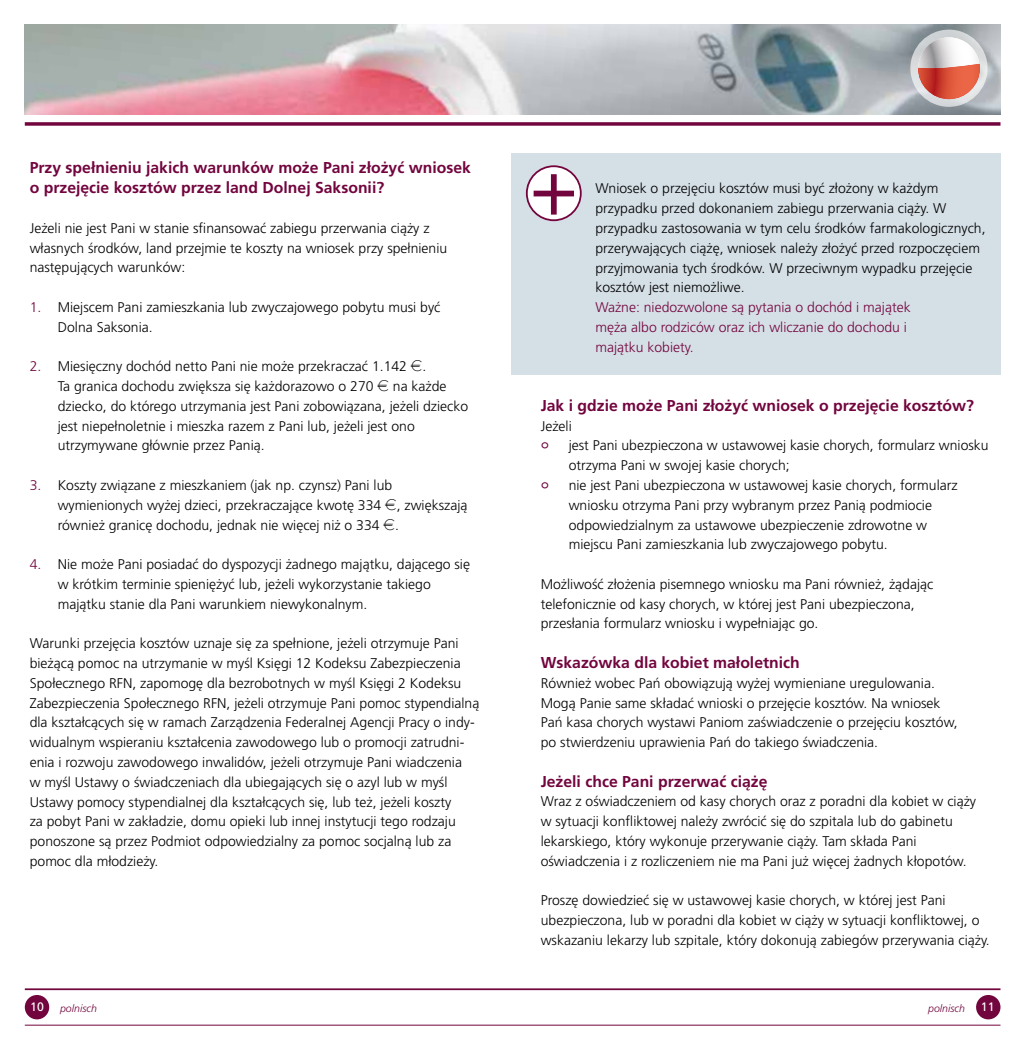
<style>
.page{position:relative;width:1022px;height:1042px;background:#fff}
.page>*{position:absolute;margin:0;border:0;box-sizing:border-box;transform-origin:0 0}
.t1{font:700 15.75px/19.8px "Frutiger CE";color:#72053e}
.t2{font:300 14px/19.8px "Frutiger CE";color:#000}
.t3{font:300 14px/19.8px "Frutiger CE";color:#72053e}
.t4{font:12.25px "Frutiger";color:#fff}
.t5{font:italic 300 10.5px "Frutiger";color:#72053e}
.s1{color:#72053e}
.s2{font-family:"Eurofont";font-weight:400}
.s3{font-family:"Frutiger";font-size:21px;color:#72053e}
</style>
<div class="page">
<div style="left:977px;top:996px;width:22px;height:22px;background:#72053e;border-radius:50%"></div>
<div style="left:976px;top:995px;width:24px;height:24px;border:2px solid #72053e;border-radius:50%"></div>
<div style="left:26px;top:996px;width:22px;height:22px;background:#72053e;border-radius:50%"></div>
<div style="left:25px;top:995px;width:24px;height:24px;border:2px solid #72053e;border-radius:50%"></div>
<div style="left:511px;top:154px;width:489px;height:221px;background:#d5dfe6"></div>
<img style="left:25px;top:25px;width:975px;height:89px">
<svg style="left:25px;top:122px;width:975px;height:4px"></svg>
<svg style="left:526px;top:165px;width:56px;height:56px"></svg>
<svg style="left:910px;top:30px;width:77px;height:77px"></svg>
<svg style="left:918px;top:37px;width:62px;height:62px"></svg>
<hr style="left:25px;top:988px;width:975px;height:2px;background:#72053e">
<hr style="left:25px;top:1024px;width:975px;height:1px;background:#72053e">
<p class="t1" style="left:30px;top:158px;width:443px">Przy spełnieniu jakich warunków może Pani złożyć wniosek o przejęcie kosztów przez land Dolnej Saksonii?</p>
<p class="t2" style="left:30px;top:218px;width:419px">Jeżeli nie jest Pani w stanie sfinansować zabiegu przerwania ciąży z własnych środków, land przejmie te koszty na wniosek przy spełnieniu następujących warunków:</p>
<p class="t2" style="left:58px;top:297px;width:384px;text-indent:-28px"><span class="s1">1.</span> Miejscem Pani zamieszkania lub zwyczajowego pobytu musi być<br>Dolna Saksonia.</p>
<p class="t2" style="left:58px;top:356px;width:412px;text-indent:-28px"><span class="s1">2.</span> Miesięczny dochód netto Pani nie może przekraczać 1.142 <span class="s2">E</span>.<br>Ta granica dochodu zwiększa się każdorazowo o 270 <span class="s2">E</span> na każde dziecko, do którego utrzymania jest Pani zobowiązana, jeżeli dziecko jest niepełnoletnie i mieszka razem z Pani lub, jeżeli jest ono utrzymywane głównie przez Panią.</p>
<p class="t2" style="left:58px;top:475px;width:411px;text-indent:-28px"><span class="s1">3.</span> Koszty związane z mieszkaniem (jak np. czynsz) Pani lub wymienionych wyżej dzieci, przekraczające kwotę 334 <span class="s2">E</span>, zwiększają również granicę dochodu, jednak nie więcej niż o 334 <span class="s2">E</span>.</p>
<p class="t2" style="left:58px;top:554px;width:414px;text-indent:-28px"><span class="s1">4.</span> Nie może Pani posiadać do dyspozycji żadnego majątku, dającego się w krótkim terminie spieniężyć lub, jeżeli wykorzystanie takiego majątku stanie dla Pani warunkiem niewykonalnym.</p>
<p class="t2" style="left:30px;top:633px;width:451px">Warunki przejęcia kosztów uznaje się za spełnione, jeżeli otrzymuje Pani bieżącą pomoc na utrzymanie w myśl Księgi 12 Kodeksu Zabezpieczenia Społecznego RFN, zapomogę dla bezrobotnych w myśl Księgi 2 Kodeksu Zabezpieczenia Społecznego RFN, jeżeli otrzymuje Pani pomoc stypendialną dla kształcących się w ramach Zarządzenia Federalnej Agencji Pracy o indy&shy;widualnym wspieraniu kształcenia zawodowego lub o promocji zatrudni&shy;enia i rozwoju zawodowego inwalidów, jeżeli otrzymuje Pani wiadczenia<br>w myśl Ustawy o świadczeniach dla ubiegających się o azyl lub w myśl Ustawy pomocy stypendialnej dla kształcących się, lub też, jeżeli koszty<br>za pobyt Pani w zakładzie, domu opieki lub innej instytucji tego rodzaju ponoszone są przez Podmiot odpowiedzialny za pomoc socjalną lub za pomoc dla młodzieży.</p>
<p class="t2" style="left:595px;top:178px;width:392px">Wniosek o przejęciu kosztów musi być złożony w każdym przypadku przed dokonaniem zabiegu przerwania ciąży. W przypadku zastosowania w tym celu środków farmakologicznych, przerywających ciążę, wniosek należy złożyć przed rozpoczęciem przyjmowania tych środków. W przeciwnym wypadku przejęcie kosztów jest niemożliwe.</p>
<p class="t3" style="left:595px;top:297px;width:317px">Ważne: niedozwolone są pytania o dochód i majątek męża albo rodziców oraz ich wliczanie do dochodu i majątku kobiety.</p>
<p class="t1" style="left:541px;top:395px;width:435px">Jak i gdzie może Pani złożyć wniosek o przejęcie kosztów?</p>
<p class="t2" style="left:541px;top:416px;width:33px">Jeżeli</p>
<p class="t2" style="left:541px;top:435px;width:449px"><span class="s3">°</span> jest Pani ubezpieczona w ustawowej kasie chorych, formularz wniosku</p>
<p class="t2" style="left:569px;top:455px;width:222px">otrzyma Pani w swojej kasie chorych;</p>
<p class="t2" style="left:541px;top:475px;width:418px"><span class="s3">°</span> nie jest Pani ubezpieczona w ustawowej kasie chorych, formularz</p>
<p class="t2" style="left:569px;top:495px;width:365px">wniosku otrzyma Pani przy wybranym przez Panią podmiocie</p>
<p class="t2" style="left:569px;top:514px;width:360px">odpowiedzialnym za ustawowe ubezpieczenie zdrowotne w</p>
<p class="t2" style="left:569px;top:534px;width:320px">miejscu Pani zamieszkania lub zwyczajowego pobytu.</p>
<p class="t2" style="left:541px;top:574px;width:394px">Możliwość złożenia pisemnego wniosku ma Pani również, żądając telefonicznie od kasy chorych, w której jest Pani ubezpieczona, przesłania formularz wniosku i wypełniając go.</p>
<p class="t1" style="left:541px;top:652px;width:261px">Wskazówka dla kobiet małoletnich</p>
<p class="t2" style="left:541px;top:673px;width:418px">Również wobec Pań obowiązują wyżej wymieniane uregulowania.<br>Mogą Panie same składać wnioski o przejęcie kosztów. Na wniosek Pań kasa chorych wystawi Paniom zaświadczenie o przejęciu kosztów, po stwierdzeniu uprawienia Pań do takiego świadczenia.</p>
<p class="t1" style="left:541px;top:771px;width:228px">Jeżeli chce Pani przerwać ciążę</p>
<p class="t2" style="left:541px;top:791px;width:437px">Wraz z oświadczeniem od kasy chorych oraz z poradni dla kobiet w ciąży w sytuacji konfliktowej należy zwrócić się do szpitala lub do gabinetu lekarskiego, który wykonuje przerywanie ciąży. Tam składa Pani oświadczenia i z rozliczeniem nie ma Pani już więcej żadnych kłopotów.</p>
<p class="t2" style="left:541px;top:890px;width:451px">Proszę dowiedzieć się w ustawowej kasie chorych, w której jest Pani ubezpieczona, lub w poradni dla kobiet w ciąży w sytuacji konfliktowej, o wskazaniu lekarzy lub szpitale, który dokonują zabiegów przerywania ciąży.</p>
<p class="t4" style="left:30px;top:999px;width:15px">10</p>
<p class="t4" style="left:981px;top:999px;width:15px">11</p>
<p class="t5" style="left:60px;top:1002px;width:38px">polnisch</p>
<p class="t5" style="left:928px;top:1002px;width:38px">polnisch</p>
</div>
